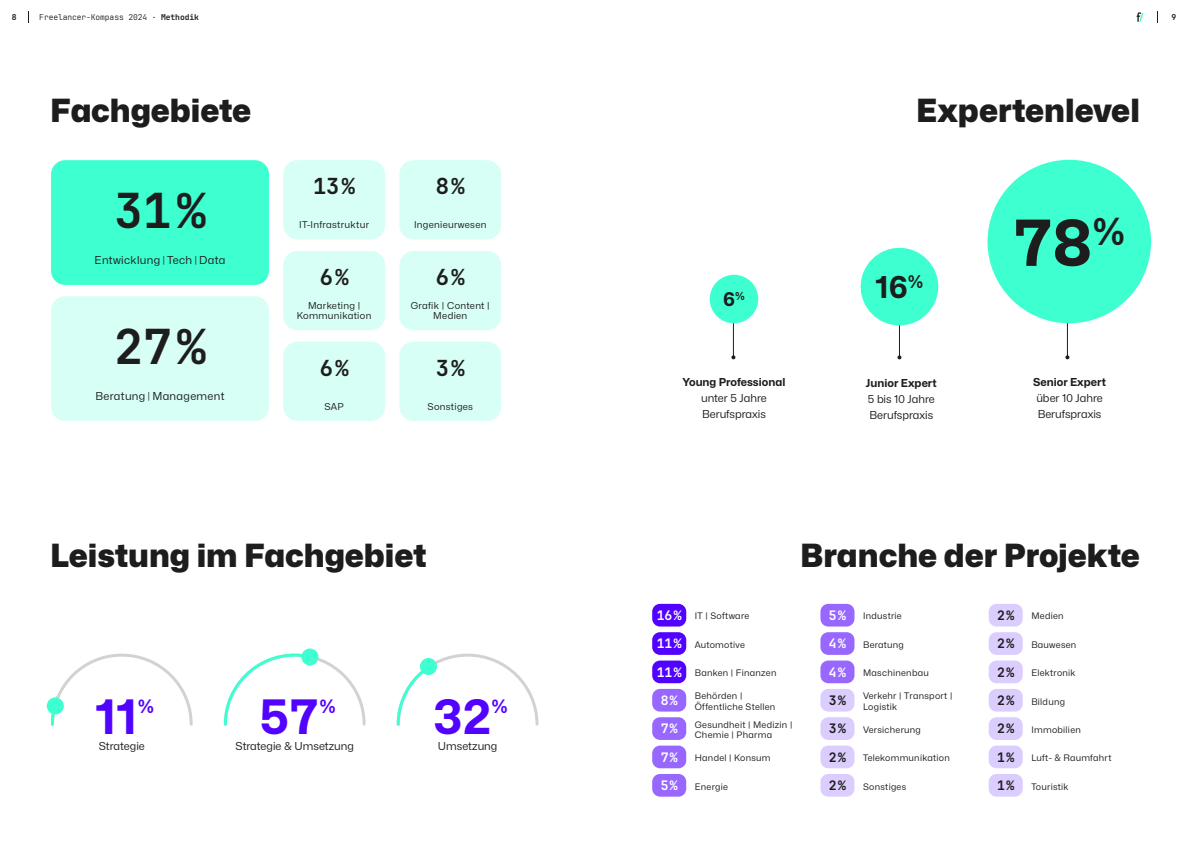
<style>
.page{position:relative;width:1191px;height:842px;background:#fff}
.page>*{position:absolute;margin:0;border:0;box-sizing:border-box;transform-origin:0 0}
.t1{font:700 64.2px "Mona Sans";color:#1d1d1d}
.t2{font:700 48px "Jet Brains Mono";color:#1d1d1d}
.t3{font:700 48px "Mona Sans";color:#5202ff}
.t4{font:900 32px "Mona Sans";color:#1d1d1d}
.t5{font:700 30.5px "Mona Sans";color:#1d1d1d}
.t6{font:700 22px "Jet Brains Mono";color:#1d1d1d}
.t7{font:700 19.1px "Mona Sans";color:#1d1d1d}
.t8{font:700 18.7px "Mona Sans";color:#5202ff}
.t9{font:700 13px/28.3px "Jet Brains Mono";color:#1d1d1d}
.t10{font:700 13px/28.3px "Jet Brains Mono";color:#fff}
.t11{font:11px/16px "Mona Sans";color:#1d1d1d}
.t12{font:700 11px "Mona Sans";color:#1d1d1d}
.t13{font:11px "Mona Sans";letter-spacing:.03em;color:#1d1d1d}
.t14{font:9.5px/9.5px "Mona Sans";letter-spacing:.03em;color:#1d1d1d;text-align:center}
.t15{font:9px/10.8px "Mona Sans";letter-spacing:.03em;color:#1d1d1d}
.t16{font:300 8px "Jet Brains Mono";letter-spacing:-.015em;color:#1d1d1d}
.t17{font:700 8px "Jet Brains Mono";color:#1d1d1d}
.s1{font-weight:700}
.s2{font-weight:300}
.s3{font-family:"Jet Brains Mono";font-weight:700;font-size:13px;color:#fff}
</style>
<div class="page">
<svg style="left:1136px;top:12px;width:7px;height:10px"></svg>
<svg style="left:1157px;top:11px;width:1px;height:12px"></svg>
<svg style="left:28px;top:11px;width:1px;height:12px"></svg>
<div style="left:51px;top:160px;width:218px;height:125px;background:#3dffd0;border-radius:14px"></div>
<div style="left:51px;top:296px;width:218px;height:125px;background:#d8fff6;border-radius:14px"></div>
<div style="left:283px;top:160px;width:102px;height:80px;background:#d8fff6;border-radius:14px"></div>
<div style="left:399px;top:160px;width:102px;height:80px;background:#d8fff6;border-radius:14px"></div>
<div style="left:283px;top:251px;width:102px;height:79px;background:#d8fff6;border-radius:14px"></div>
<div style="left:399px;top:251px;width:102px;height:79px;background:#d8fff6;border-radius:14px"></div>
<div style="left:283px;top:342px;width:102px;height:79px;background:#d8fff6;border-radius:14px"></div>
<div style="left:399px;top:342px;width:102px;height:79px;background:#d8fff6;border-radius:14px"></div>
<svg style="left:396px;top:653px;width:143px;height:73px"></svg>
<div style="left:420px;top:658px;width:17px;height:17px;background:#3dffd0;border-radius:50%"></div>
<svg style="left:49px;top:653px;width:144px;height:73px"></svg>
<div style="left:47px;top:697px;width:17px;height:17px;background:#3dffd0;border-radius:50%"></div>
<div style="left:652px;top:604px;width:34px;height:22px;background:#5202ff;border-radius:8px"></div>
<div style="left:652px;top:632px;width:34px;height:23px;background:#5202ff;border-radius:8px"></div>
<div style="left:652px;top:660px;width:34px;height:23px;background:#5202ff;border-radius:8px"></div>
<div style="left:652px;top:689px;width:34px;height:22px;background:#9767ff;border-radius:8px"></div>
<div style="left:652px;top:717px;width:34px;height:23px;background:#9767ff;border-radius:8px"></div>
<div style="left:652px;top:746px;width:34px;height:22px;background:#9767ff;border-radius:8px"></div>
<div style="left:652px;top:774px;width:34px;height:23px;background:#9767ff;border-radius:8px"></div>
<div style="left:820px;top:604px;width:34px;height:22px;background:#9767ff;border-radius:8px"></div>
<div style="left:820px;top:632px;width:34px;height:23px;background:#9767ff;border-radius:8px"></div>
<div style="left:820px;top:660px;width:34px;height:23px;background:#9767ff;border-radius:8px"></div>
<div style="left:820px;top:689px;width:34px;height:22px;background:#dccdff;border-radius:8px"></div>
<div style="left:820px;top:717px;width:34px;height:23px;background:#dccdff;border-radius:8px"></div>
<div style="left:820px;top:774px;width:34px;height:23px;background:#dccdff;border-radius:8px"></div>
<div style="left:988px;top:689px;width:34px;height:22px;background:#dccdff;border-radius:8px"></div>
<div style="left:988px;top:604px;width:34px;height:22px;background:#dccdff;border-radius:8px"></div>
<div style="left:988px;top:746px;width:34px;height:22px;background:#dccdff;border-radius:8px"></div>
<div style="left:988px;top:774px;width:34px;height:23px;background:#dccdff;border-radius:8px"></div>
<div style="left:820px;top:746px;width:34px;height:22px;background:#dccdff;border-radius:8px"></div>
<div style="left:988px;top:632px;width:34px;height:23px;background:#dccdff;border-radius:8px"></div>
<div style="left:988px;top:660px;width:34px;height:23px;background:#dccdff;border-radius:8px"></div>
<div style="left:988px;top:717px;width:34px;height:23px;background:#dccdff;border-radius:8px"></div>
<hr style="left:733px;top:278px;width:1px;height:79px;background:#1d1d1d">
<svg style="left:731px;top:355px;width:4px;height:4px"></svg>
<div style="left:709px;top:275px;width:49px;height:48px;background:#3dffd0;border-radius:50%"></div>
<svg style="left:223px;top:652px;width:143px;height:74px"></svg>
<div style="left:301px;top:648px;width:17px;height:17px;background:#3dffd0;border-radius:50%"></div>
<hr style="left:1067px;top:222px;width:1px;height:135px;background:#1d1d1d">
<svg style="left:1065px;top:355px;width:4px;height:4px"></svg>
<div style="left:987px;top:160px;width:164px;height:163px;background:#3dffd0;border-radius:50%"></div>
<hr style="left:899px;top:280px;width:1px;height:77px;background:#1d1d1d">
<svg style="left:897px;top:355px;width:4px;height:4px"></svg>
<div style="left:860px;top:248px;width:78px;height:77px;background:#3dffd0;border-radius:50%"></div>
<p class="t17" style="left:12px;top:11px;width:6px">8</p>
<p class="t16" style="left:39px;top:11px;width:161px">Freelancer-Kompass 2024 ∙ <span class="s1">Methodik</span></p>
<p class="t17" style="left:1171px;top:11px;width:6px">9</p>
<h3 class="t4" style="left:50px;top:89px;width:202px">Fachgebiete</h3>
<h3 class="t4" style="left:916px;top:89px;width:225px">Expertenlevel</h3>
<h2 class="t2" style="left:114px;top:174px;width:93px">31%</h2>
<p class="t13" style="left:95px;top:253px;width:132px">Entwicklung <span class="s2">|</span> Tech <span class="s2">|</span> Data</p>
<h2 class="t2" style="left:114px;top:310px;width:93px">27%</h2>
<p class="t13" style="left:96px;top:389px;width:130px">Beratung <span class="s2">|</span> Management</p>
<h3 class="t6" style="left:313px;top:170px;width:44px">13%</h3>
<p class="t14" style="left:299px;top:220px;width:72px">IT-Infrastruktur</p>
<h3 class="t6" style="left:320px;top:260px;width:30px">6%</h3>
<p class="t14" style="left:297px;top:301px;width:76px">Marketing |<br>Kommunikation</p>
<h3 class="t6" style="left:320px;top:351px;width:30px">6%</h3>
<p class="t14" style="left:324px;top:401px;width:21px">SAP</p>
<h3 class="t6" style="left:436px;top:170px;width:30px">8%</h3>
<p class="t14" style="left:414px;top:220px;width:74px">Ingenieurwesen</p>
<h3 class="t6" style="left:436px;top:260px;width:30px">6%</h3>
<p class="t14" style="left:411px;top:301px;width:80px">Grafik | Content |<br>Medien</p>
<h3 class="t6" style="left:436px;top:351px;width:30px">3%</h3>
<p class="t14" style="left:427px;top:401px;width:47px">Sonstiges</p>
<h3 class="t7" style="left:723px;top:287px;width:23px">6<sup>%</sup></h3>
<p class="t12" style="left:682px;top:375px;width:104px">Young Professional</p>
<p class="t11" style="left:701px;top:390px;width:67px">unter 5 Jahre<br>Berufspraxis</p>
<h3 class="t5" style="left:875px;top:267px;width:50px">16<sup>%</sup></h3>
<p class="t12" style="left:866px;top:375px;width:72px">Junior Expert</p>
<p class="t11" style="left:868px;top:390px;width:68px">5 bis 10 Jahre<br>Berufspraxis</p>
<h1 class="t1" style="left:1013px;top:201px;width:113px">78<sup>%</sup></h1>
<p class="t12" style="left:1033px;top:375px;width:74px">Senior Expert</p>
<p class="t11" style="left:1036px;top:390px;width:68px">über 10 Jahre<br>Berufspraxis</p>
<h3 class="t4" style="left:50px;top:534px;width:378px">Leistung im Fachgebiet</h3>
<h3 class="t4" style="left:800px;top:534px;width:341px">Branche der Projekte</h3>
<h2 class="t3" style="left:95px;top:685px;width:44px">11</h2>
<h3 class="t8" style="left:138px;top:694px;width:18px">%</h3>
<p class="t11" style="left:99px;top:738px;width:48px">Strategie</p>
<h2 class="t3" style="left:259px;top:685px;width:62px">57</h2>
<h3 class="t8" style="left:319px;top:694px;width:18px">%</h3>
<p class="t11" style="left:235px;top:738px;width:120px">Strategie &amp; Umsetzung</p>
<h2 class="t3" style="left:433px;top:685px;width:59px">32</h2>
<h3 class="t8" style="left:491px;top:694px;width:18px">%</h3>
<p class="t11" style="left:438px;top:738px;width:61px">Umsetzung</p>
<p class="t15" style="left:657px;top:611px;width:94px"><span class="s3">16%</span> IT | Software</p>
<p class="t15" style="left:657px;top:639px;width:90px"><span class="s3">11%</span> Automotive</p>
<p class="t15" style="left:657px;top:667px;width:121px"><span class="s3">11%</span> Banken | Finanzen</p>
<p class="t15" style="left:695px;top:690px;width:82px">Behörden |<br>Öffentliche Stellen</p>
<h3 class="t10" style="left:660px;top:686px;width:19px">8%</h3>
<h3 class="t10" style="left:660px;top:715px;width:19px">7%<br>7%</h3>
<p class="t15" style="left:695px;top:719px;width:99px">Gesundheit | Medizin |<br>Chemie | Pharma</p>
<p class="t15" style="left:695px;top:752px;width:77px">Handel | Konsum</p>
<h3 class="t10" style="left:829px;top:601px;width:19px">5%</h3>
<p class="t15" style="left:863px;top:611px;width:40px">Industrie</p>
<h3 class="t10" style="left:829px;top:629px;width:19px">4%</h3>
<p class="t15" style="left:863px;top:639px;width:42px">Beratung</p>
<h3 class="t10" style="left:829px;top:658px;width:19px">4%</h3>
<p class="t15" style="left:863px;top:667px;width:67px">Maschinenbau</p>
<p class="t15" style="left:863px;top:690px;width:91px">Verkehr | Transport |<br>Logistik</p>
<h3 class="t9" style="left:829px;top:686px;width:19px">3%<br>3%</h3>
<p class="t15" style="left:863px;top:724px;width:59px">Versicherung</p>
<h3 class="t9" style="left:829px;top:743px;width:19px">2%</h3>
<p class="t15" style="left:863px;top:752px;width:88px">Telekommunikation</p>
<h3 class="t10" style="left:660px;top:771px;width:19px">5%</h3>
<p class="t15" style="left:695px;top:781px;width:35px">Energie</p>
<h3 class="t9" style="left:829px;top:771px;width:19px">2%</h3>
<p class="t15" style="left:863px;top:781px;width:45px">Sonstiges</p>
<h3 class="t9" style="left:997px;top:601px;width:19px">2%</h3>
<p class="t15" style="left:1031px;top:611px;width:34px">Medien</p>
<h3 class="t9" style="left:997px;top:629px;width:19px">2%</h3>
<p class="t15" style="left:1031px;top:639px;width:47px">Bauwesen</p>
<h3 class="t9" style="left:997px;top:658px;width:19px">2%</h3>
<p class="t15" style="left:1031px;top:667px;width:46px">Elektronik</p>
<h3 class="t9" style="left:997px;top:686px;width:19px">2%</h3>
<p class="t15" style="left:1031px;top:696px;width:35px">Bildung</p>
<h3 class="t9" style="left:997px;top:715px;width:19px">2%</h3>
<p class="t15" style="left:1031px;top:724px;width:51px">Immobilien</p>
<h3 class="t9" style="left:997px;top:743px;width:19px">1%<br>1%</h3>
<p class="t15" style="left:1031px;top:752px;width:82px">Luft- &amp; Raumfahrt</p>
<p class="t15" style="left:1031px;top:781px;width:39px">Touristik</p>
</div>
